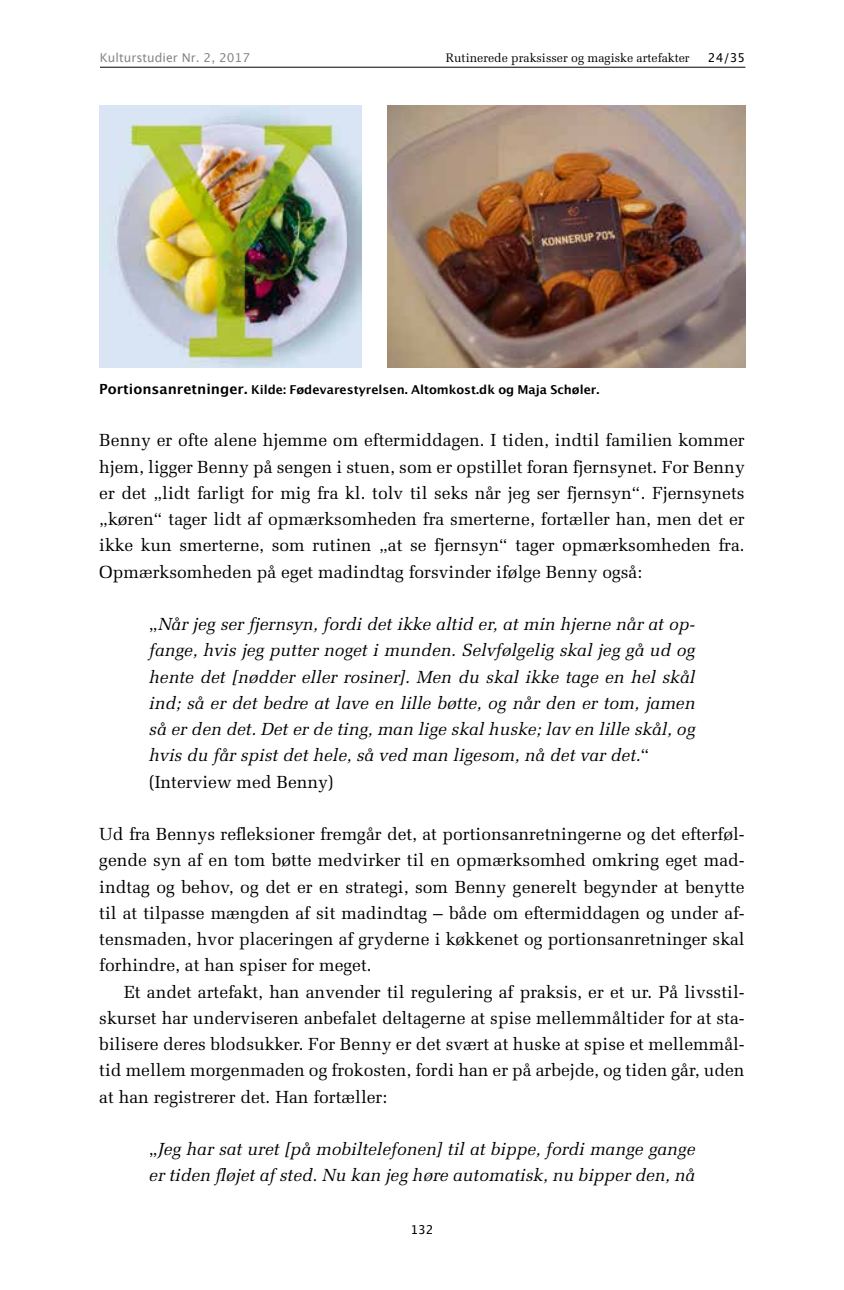
<style>
.page{position:relative;width:844px;height:1290px;background:#fff}
.page>*{position:absolute;margin:0;border:0;box-sizing:border-box;transform-origin:0 0}
.t1{font:17.5px/26.2px "Melior";color:#000;text-align:justify}
.t2{font:italic 17.5px/26.2px "Melior";color:#000}
.t3{font:700 12.25px "Lucida Grande";color:#000}
.t4{font:12.25px "Melior";color:#000}
.t5{font:12.25px "Lucida Grande";color:#878787}
.t6{font:12.25px "Lucida Grande";color:#000}
.s1{font-size:14px}
.s2{font-style:normal}
</style>
<div class="page">
<hr style="left:100px;top:67px;width:645px;height:1px;background:#000">
<img style="left:99px;top:105px;width:263px;height:263px">
<img style="left:387px;top:105px;width:358px;height:263px">
<p class="t5" style="left:100px;top:51px;width:151px">Kulturstudier Nr. 2, 2017</p>
<p class="t4" style="left:446px;top:50px;width:245px">Rutinerede praksisser og magiske artefakter</p>
<p class="t6" style="left:707px;top:51px;width:39px">24/35</p>
<p class="t3" style="left:99px;top:379px;width:501px"><span class="s1">Portionsanretninger.</span> Kilde: Fødevarestyrelsen. Altomkost.dk og Maja Schøler.</p>
<p class="t1" style="left:99px;top:427px;width:646px">Benny er ofte alene hjemme om eftermiddagen. I tiden, indtil familien kommer hjem, ligger Benny på sengen i stuen, som er opstillet foran fjernsynet. For Benny er det „lidt farligt for mig fra kl. tolv til seks når jeg ser fjernsyn“. Fjernsynets „køren“ tager lidt af opmærksomheden fra smerterne, fortæller han, men det er ikke kun smerterne, som rutinen „at se fjernsyn“ tager opmærksomheden fra.<br>Opmærksomheden på eget madindtag forsvinder ifølge Benny også:</p>
<p class="t2" style="left:149px;top:611px;width:547px"><span class="s2">„</span>Når jeg ser fjernsyn, fordi det ikke altid er, at min hjerne når at op&shy;fange, hvis jeg putter noget i munden. Selvfølgelig skal jeg gå ud og hente det [nødder eller rosiner]. Men du skal ikke tage en hel skål ind; så er det bedre at lave en lille bøtte, og når den er tom, jamen så er den det. Det er de ting, man lige skal huske; lav en lille skål, og hvis du får spist det hele, så ved man ligesom, nå det var det.<span class="s2">“ (Interview med Benny)</span></p>
<p class="t1" style="left:99px;top:821px;width:646px">Ud fra Bennys refleksioner fremgår det, at portionsanretningerne og det efterføl&shy;gende syn af en tom bøtte medvirker til en opmærksomhed omkring eget mad&shy;indtag og behov, og det er en strategi, som Benny generelt begynder at benytte til at tilpasse mængden af sit madindtag – både om eftermiddagen og under af&shy;tensmaden, hvor placeringen af gryderne i køkkenet og portionsanretninger skal forhindre, at han spiser for meget.</p>
<p class="t1" style="left:99px;top:978px;width:646px;text-indent:25px">Et andet artefakt, han anvender til regulering af praksis, er et ur. På livsstil&shy;skurset har underviseren anbefalet deltagerne at spise mellemmåltider for at sta&shy;bilisere deres blodsukker. For Benny er det svært at huske at spise et mellemmål&shy;tid mellem morgenmaden og frokosten, fordi han er på arbejde, og tiden går, uden at han registrerer det. Han fortæller:</p>
<p class="t2" style="left:149px;top:1136px;width:547px"><span class="s2">„</span>Jeg har sat uret [på mobiltelefonen] til at bippe, fordi mange gange er tiden fløjet af sted. Nu kan jeg høre automatisk, nu bipper den, nå</p>
<p class="t6" style="left:410px;top:1222px;width:25px">132</p>
</div>
